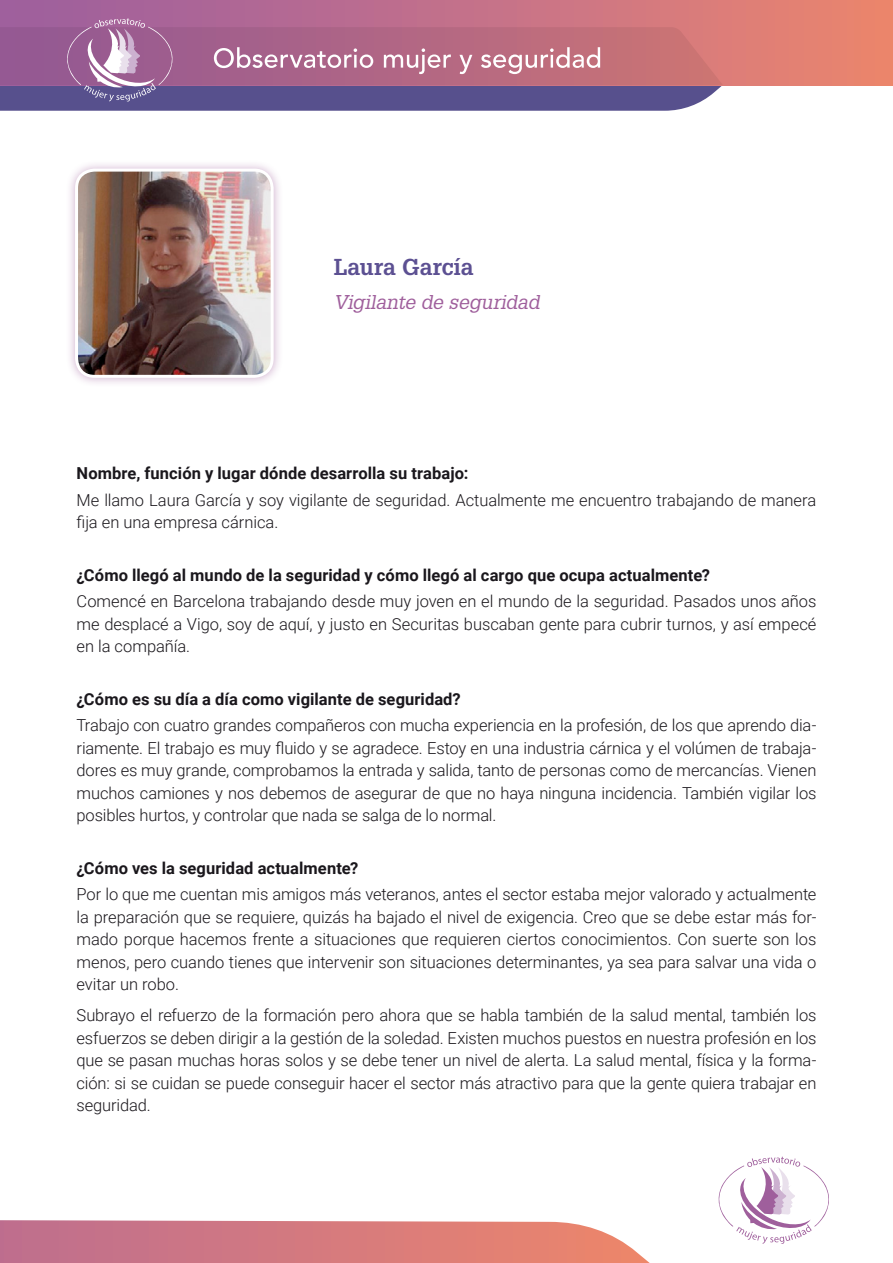
<style>
.page{position:relative;width:893px;height:1263px;background:#fff}
.page>*{position:absolute;margin:0;border:0;box-sizing:border-box;transform-origin:0 0}
.NOMBRE{font:700 22.5px "Glypha LT Std";color:#5c5092}
.CARGO{font:italic 19.5px "Glypha LT Std";letter-spacing:-.01em;color:#9f5f9c}
.RESPUESTA{font:300 16.5px/22.5px "Roboto";letter-spacing:-.005em;color:#1a171c;text-align:justify}
.PREGUNTA{font:300 16.5px/22.5px "Roboto";letter-spacing:-.01em;color:#1a171c;text-align:justify}
.PREGUNTA-2{font:700 16.5px "Roboto";letter-spacing:.005em;color:#1a171c}
</style>
<div class="page">
<div style="left:0;top:0;width:893px;height:85px;background:linear-gradient(to right,#9a5da2,#eb8570)"></div>
<svg style="left:718px;top:1157px;width:111px;height:87px"></svg>
<svg style="left:0;top:18px;width:723px;height:93px"></svg>
<svg style="left:0;top:1220px;width:650px;height:43px"></svg>
<div style="left:65px;top:159px;width:218px;height:228px;background:#9f5f9c;opacity:.5"></div>
<img style="left:77px;top:170px;width:195px;height:206px">
<div style="left:75px;top:169px;width:199px;height:209px;border:3px solid #fff;border-radius:18px"></div>
<p class="NOMBRE" style="left:334px;top:253px;width:141px">Laura García</p>
<p class="CARGO" style="left:334px;top:290px;width:207px">Vigilante de seguridad</p>
<p class="PREGUNTA-2" style="left:77px;top:462px;width:393px">Nombre, función y lugar dónde desarrolla su trabajo:</p>
<p class="RESPUESTA" style="left:77px;top:488px;width:741px">Me llamo Laura García y soy vigilante de seguridad. Actualmente me encuentro trabajando de manera fija en una empresa cárnica.</p>
<p class="PREGUNTA-2" style="left:77px;top:563px;width:635px">¿Cómo llegó al mundo de la seguridad y cómo llegó al cargo que ocupa actualmente?</p>
<p class="RESPUESTA" style="left:77px;top:590px;width:741px">Comencé en Barcelona trabajando desde muy joven en el mundo de la seguridad. Pasados unos años me desplacé a Vigo, soy de aquí, y justo en Securitas buscaban gente para cubrir turnos, y así empecé en la compañía.</p>
<p class="PREGUNTA-2" style="left:77px;top:687px;width:386px">¿Cómo es su día a día como vigilante de seguridad?</p>
<p class="RESPUESTA" style="left:77px;top:714px;width:741px">Trabajo con cuatro grandes compañeros con mucha experiencia en la profesión, de los que aprendo dia&shy;riamente. El trabajo es muy fluido y se agradece. Estoy en una industria cárnica y el volúmen de trabaja&shy;dores es muy grande, comprobamos la entrada y salida, tanto de personas como de mercancías. Vienen muchos camiones y nos debemos de asegurar de que no haya ninguna incidencia. También vigilar los posibles hurtos, y controlar que nada se salga de lo normal.</p>
<p class="PREGUNTA-2" style="left:77px;top:856px;width:283px">¿Cómo ves la seguridad actualmente?</p>
<p class="RESPUESTA" style="left:77px;top:883px;width:741px">Por lo que me cuentan mis amigos más veteranos, antes el sector estaba mejor valorado y actualmente la preparación que se requiere, quizás ha bajado el nivel de exigencia. Creo que se debe estar más for&shy;mado porque hacemos frente a situaciones que requieren ciertos conocimientos. Con suerte son los menos, pero cuando tienes que intervenir son situaciones determinantes, ya sea para salvar una vida o evitar un robo.</p>
<p class="PREGUNTA" style="left:77px;top:1004px;width:741px">Subrayo el refuerzo de la formación pero ahora que se habla también de la salud mental, también los esfuerzos se deben dirigir a la gestión de la soledad. Existen muchos puestos en nuestra profesión en los que se pasan muchas horas solos y se debe tener un nivel de alerta. La salud mental, física y la forma&shy;ción: si se cuidan se puede conseguir hacer el sector más atractivo para que la gente quiera trabajar en seguridad.</p>
</div>
